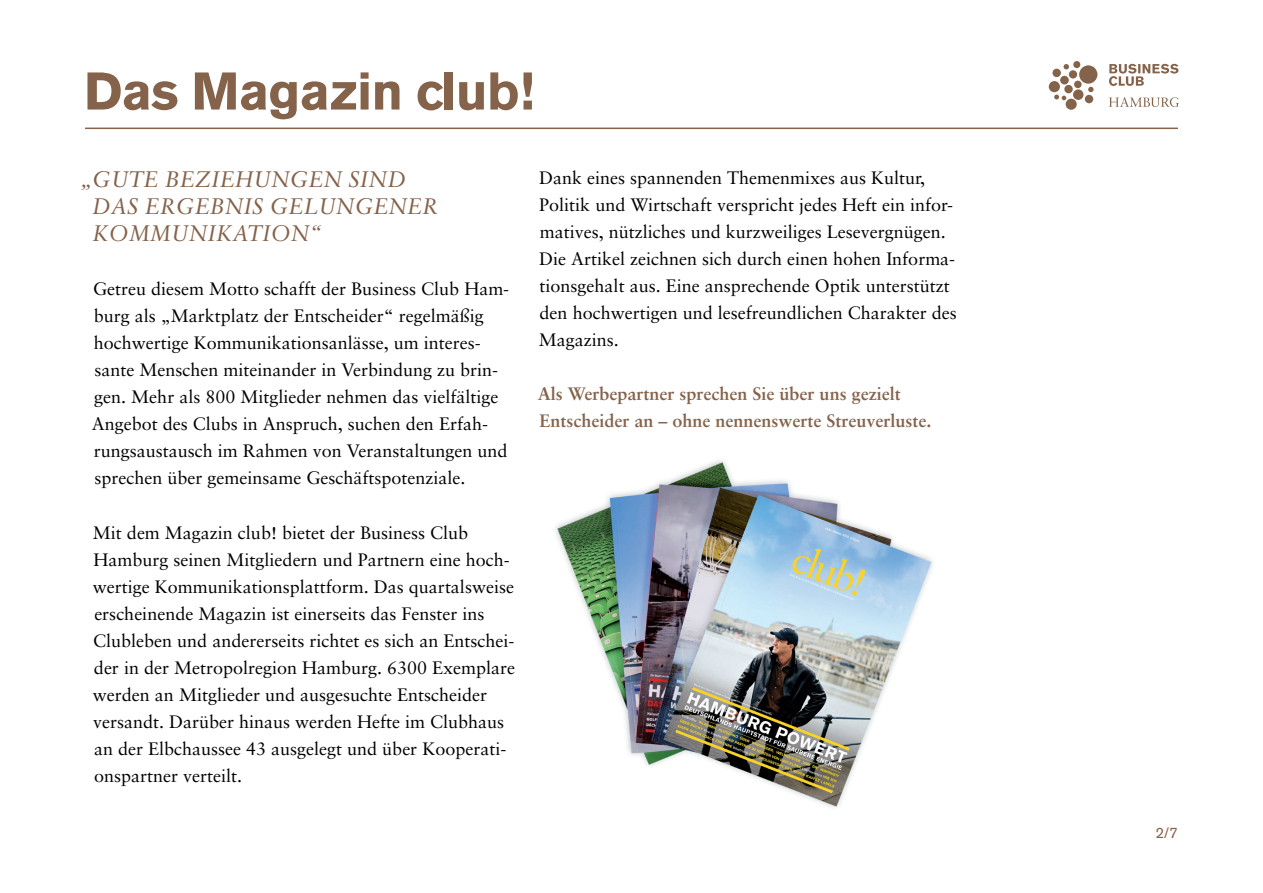
<style>
.page{position:relative;width:1263px;height:893px;background:#fff}
.page>*{position:absolute;margin:0;border:0;box-sizing:border-box;transform-origin:0 0}
.t1{font:700 52.5px "Akzidenz Grotesk BE";letter-spacing:-.015em;color:#85624a}
.t2{font:italic 22.5px/27px "Sabon";color:#85624a}
.t3{font:18px/27px "Sabon";color:#000}
.t4{font:700 18px/27px "Sabon";color:#85624a}
.t5{font:15px "Akzidenz Grotesk BE";color:#85624a}
</style>
<div class="page">
<img style="left:555px;top:460px;width:378px;height:348px">
<svg style="left:1049px;top:61px;width:130px;height:49px"></svg>
<hr style="left:85px;top:128px;width:1093px;height:1px;background:#85624a">
<h1 class="t1" style="left:84px;top:61px;width:452px">Das Magazin club!</h1>
<p class="t2" style="left:92px;top:166px;width:315px;text-indent:-12px">„GUTE BEZIEHUNGEN SIND<br>DAS ERGEB</p>
<p class="t2" style="left:92px;top:193px;width:347px;text-indent:132px">NIS GELUNGENER<br>KOMM UNIKATION“</p>
<p class="t3" style="left:92px;top:276px;width:419px">Getreu diesem Motto schafft der Business Club Ham&shy;burg als „Marktplatz der Entscheider“ regelmäßig hochwertige Kommunikationsanlässe, um interes&shy;sante Menschen miteinander in Verbindung zu brin&shy;gen. Mehr als 800 Mitglieder nehmen das vielfältige Angebot des Clubs in Anspruch, suchen den Erfah&shy;rungsaustausch im Rahmen von Veranstaltungen und sprechen über gemeinsame Geschäftspotenziale.</p>
<p class="t3" style="left:93px;top:519px;width:424px">Mit dem Magazin club! bietet der Business Club Hamburg seinen Mitgliedern und Partnern eine hoch&shy;wertige Kommunikationsplattform. Das quartalsweise erscheinende Magazin ist einerseits das Fenster ins Clubleben und andererseits richtet es sich an Entschei&shy;der in der Metropolregion Hamburg. 6300 Exemplare werden an Mitglieder und ausgesuchte Entscheider versandt. Darüber hinaus werden Hefte im Clubhaus an der Elbchaussee 43 ausgelegt und über Kooperati&shy;onspartner verteilt.</p>
<p class="t3" style="left:539px;top:164px;width:420px">Dank eines spannenden Themenmixes aus Kultur, Politik und Wirtschaft verspricht jedes Heft ein infor&shy;matives, nützliches und kurzweiliges Lesevergnügen.<br>Die Artikel zeichnen sich durch einen hohen Informa&shy;tionsgehalt aus. Eine ansprechende Optik unterstützt den hochwertigen und lesefreundlichen Charakter des Magazins.</p>
<p class="t4" style="left:538px;top:380px;width:395px">Als Werbepartner sprechen Sie über uns gezielt<br>Entscheider an – ohne nennenswerte Streuverluste.</p>
<p class="t5" style="left:1155px;top:824px;width:24px">2/7</p>
</div>
